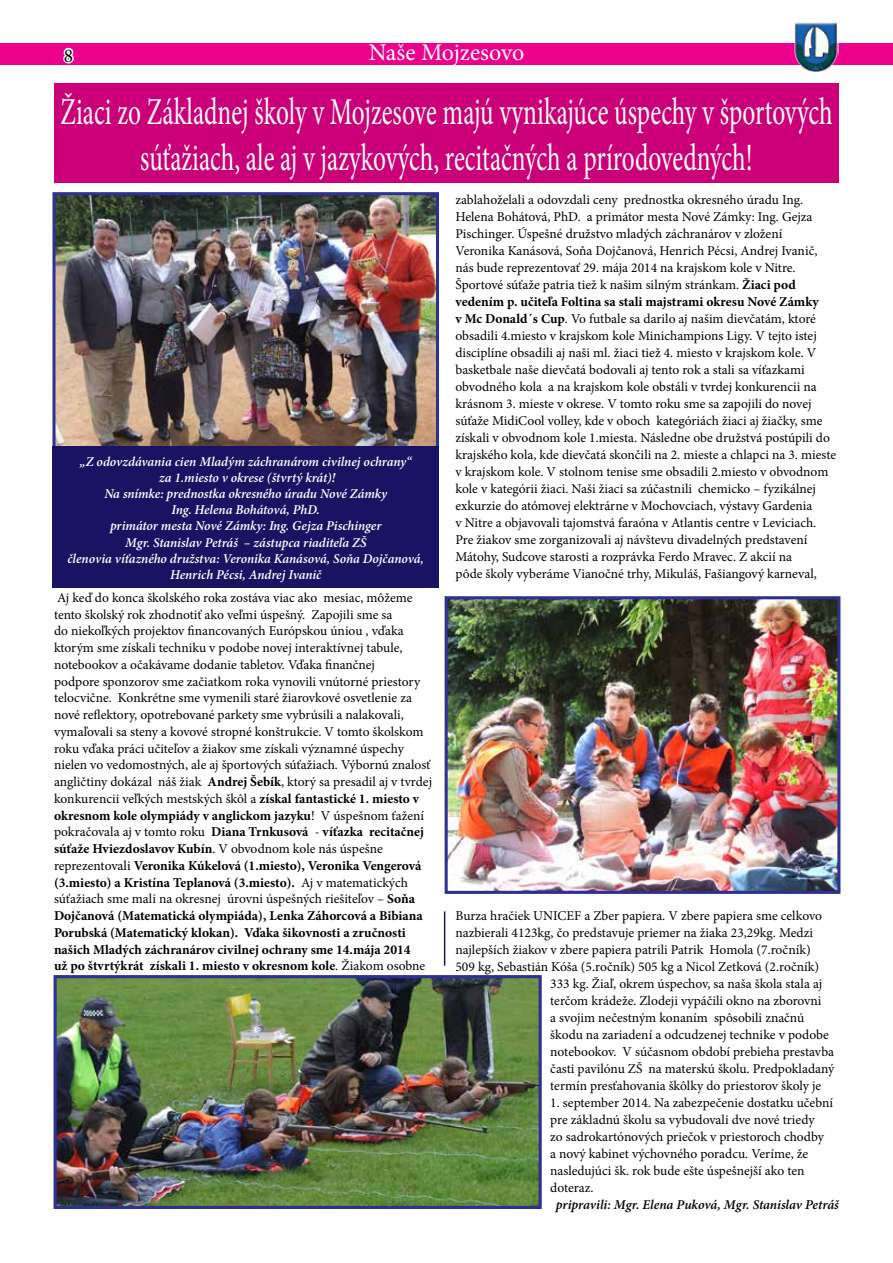
<style>
.page{position:relative;width:893px;height:1263px;background:#fff}
.page>*{position:absolute;margin:0;border:0;box-sizing:border-box;transform-origin:0 0}
.t1{font:38.1px/45.6px "Minion Pro";color:#fff;text-align:center;scale:.67 1}
.t2{font:24px "Minion Pro";letter-spacing:-.005em;color:#fff}
.t3{font:19.5px "Minion Pro";color:#000}
.t4{font:13.5px/17.1px "Minion Pro";color:#000}
.t5{font:italic 600 13.5px/16.2px "Minion Pro";letter-spacing:-.005em;color:#fff;text-align:center}
.t6{font:italic 600 13.5px "Minion Pro";letter-spacing:-.005em;color:#000}
.s1{font-weight:700}
</style>
<div class="page">
<div style="left:54px;top:83px;width:785px;height:100px;background:#cb0079"></div>
<div style="left:0;top:43px;width:893px;height:22px;background:#ec008c"></div>
<svg style="left:63px;top:47px;width:11px;height:17px"></svg>
<img style="left:794px;top:22px;width:45px;height:50px">
<img style="left:56px;top:196px;width:379px;height:251px">
<div style="left:52px;top:192px;width:387px;height:274px;border:3px solid #2e3092"></div>
<img style="left:449px;top:600px;width:387px;height:290px">
<div style="left:445px;top:596px;width:395px;height:298px;border:3px solid #2e3092"></div>
<img style="left:58px;top:979px;width:480px;height:226px">
<div style="left:54px;top:975px;width:488px;height:234px;border:3px solid #2e3092"></div>
<div style="left:52px;top:447px;width:387px;height:141px;background:#1a1262"></div>
<hr style="left:444px;top:912px;width:1px;height:53px;background:#1a1262">
<h3 class="t3" style="left:64px;top:42px;width:11px">8</h3>
<h2 class="t2" style="left:369px;top:36px;width:157px">Naše Mojzesovo</h2>
<h1 class="t1" style="left:60px;top:89px;width:1154px">Žiaci zo Základnej školy v Mojzesove majú vynikajúce úspechy v športových súťažiach, ale aj v jazykových, recitačných a prírodovedných!</h1>
<p class="t5" style="left:68px;top:453px;width:358px">„Z odovzdávania cien Mladým záchranárom civilnej ochrany“<br>za 1.miesto v okrese (štvrtý krát)!<br>Na snímke: prednostka okresného úradu Nové Zámky<br>Ing. Helena Bohátová, PhD.<br>primátor mesta Nové Zámky: Ing. Gejza Pischinger<br>Mgr. Stanislav Petráš – zástupca riaditeľa ZŠ<br>členovia víťazného družstva: Veronika Kanásová, Soňa Dojčanová, Henrich Pécsi, Andrej Ivanič</p>
<p class="t4" style="left:54px;top:589px;width:380px">Aj keď do konca školského roka zostáva viac ako mesiac, môžeme tento školský rok zhodnotiť ako veľmi úspešný. Zapojili sme sa<br>do niekoľkých projektov financovaných Európskou úniou , vďaka ktorým sme získali techniku v podobe novej interaktívnej tabule, notebookov a očakávame dodanie tabletov. Vďaka finančnej<br>podpore sponzorov sme začiatkom roka vynovili vnútorné priestory telocvične. Konkrétne sme vymenili staré žiarovkové osvetlenie za nové reflektory, opotrebované parkety sme vybrúsili a nalakovali, vymaľovali sa steny a kovové stropné konštrukcie. V tomto školskom roku vďaka práci učiteľov a žiakov sme získali významné úspechy nielen vo vedomostných, ale aj športových súťažiach. Výbornú znalosť angličtiny dokázal náš žiak <span class="s1">Andrej Šebík</span>, ktorý sa presadil aj v tvrdej konkurencii veľkých mestských škôl a <span class="s1">získal fantastické 1. miesto v okresnom kole olympiády v anglickom jazyku</span>! V úspešnom ťažení pokračovala aj v tomto roku <span class="s1">Diana Trnkusová</span> - <span class="s1">víťazka recitačnej súťaže Hviezdoslavov Kubín</span>. V obvodnom kole nás úspešne reprezentovali <span class="s1">Veronika Kúkelová (1.miesto), Veronika Vengerová (3.miesto) a Kristína Teplanová (3.miesto).</span> Aj v matematických súťažiach sme mali na okresnej úrovni úspešných riešiteľov – <span class="s1">Soňa Dojčanová (Matematická olympiáda), Lenka Záhorcová a Bibiana Porubská (Matematický klokan). Vďaka šikovnosti a zručnosti našich Mladých záchranárov civilnej ochrany sme 14.mája 2014<br>už po štvrtýkrát získali 1. miesto v okresnom kole</span>. Žiakom osobne</p>
<p class="t4" style="left:455px;top:191px;width:382px">zablahoželali a odovzdali ceny prednostka okresného úradu Ing.<br>Helena Bohátová, PhD. a primátor mesta Nové Zámky: Ing. Gejza Pischinger. Úspešné družstvo mladých záchranárov v zložení<br>Veronika Kanásová, Soňa Dojčanová, Henrich Pécsi, Andrej Ivanič, nás bude reprezentovať 29. mája 2014 na krajskom kole v Nitre.<br>Športové súťaže patria tiež k našim silným stránkam. <span class="s1">Žiaci pod vedením p. učiteľa Foltina sa stali majstrami okresu Nové Zámky<br>v Mc Donald´s Cup</span>. Vo futbale sa darilo aj našim dievčatám, ktoré obsadili 4.miesto v krajskom kole Minichampions Ligy. V tejto istej disciplíne obsadili aj naši ml. žiaci tiež 4. miesto v krajskom kole. V basketbale naše dievčatá bodovali aj tento rok a stali sa víťazkami obvodného kola a na krajskom kole obstáli v tvrdej konkurencii na krásnom 3. mieste v okrese. V tomto roku sme sa zapojili do novej súťaže MidiCool volley, kde v oboch kategóriách žiaci aj žiačky, sme získali v obvodnom kole 1.miesta. Následne obe družstvá postúpili do krajského kola, kde dievčatá skončili na 2. mieste a chlapci na 3. mieste v krajskom kole. V stolnom tenise sme obsadili 2.miesto v obvodnom kole v kategórii žiaci. Naši žiaci sa zúčastnili chemicko – fyzikálnej exkurzie do atómovej elektrárne v Mochovciach, výstavy Gardenia<br>v Nitre a objavovali tajomstvá faraóna v Atlantis centre v Leviciach.<br>Pre žiakov sme zorganizovali aj návštevu divadelných predstavení Mátohy, Sudcove starosti a rozprávka Ferdo Mravec. Z akcií na<br>pôde školy vyberáme Vianočné trhy, Mikuláš, Fašiangový karneval,</p>
<p class="t4" style="left:455px;top:907px;width:368px">Burza hračiek UNICEF a Zber papiera. V zbere papiera sme celkovo</p>
<p class="t4" style="left:455px;top:924px;width:359px">nazbierali 4123kg, čo predstavuje priemer na žiaka 23,29kg. Medzi</p>
<p class="t4" style="left:455px;top:941px;width:357px">najlepších žiakov v zbere papiera patrili Patrik Homola (7.ročník)</p>
<p class="t4" style="left:455px;top:958px;width:365px">509 kg, Sebastián Kóša (5.ročník) 505 kg a Nicol Zetková (2.ročník)</p>
<p class="t4" style="left:550px;top:975px;width:273px">333 kg. Žiaľ, okrem úspechov, sa naša škola stala aj</p>
<p class="t4" style="left:550px;top:992px;width:273px">terčom krádeže. Zlodeji vypáčili okno na zborovni</p>
<p class="t4" style="left:550px;top:1009px;width:256px">a svojim nečestným konaním spôsobili značnú</p>
<p class="t4" style="left:550px;top:1026px;width:280px">škodu na zariadení a odcudzenej technike v podobe</p>
<p class="t4" style="left:550px;top:1043px;width:285px">notebookov. V súčasnom období prebieha prestavba</p>
<p class="t4" style="left:550px;top:1060px;width:285px">časti pavilónu ZŠ na materskú školu. Predpokladaný</p>
<p class="t4" style="left:550px;top:1077px;width:273px">termín presťahovania škôlky do priestorov školy je</p>
<p class="t4" style="left:550px;top:1094px;width:284px">1. september 2014. Na zabezpečenie dostatku učební pre základnú školu sa vybudovali dve nové triedy<br>zo sadrokartónových priečok v priestoroch chodby a nový kabinet výchovného poradcu. Veríme, že nasledujúci šk. rok bude ešte úspešnejší ako ten doteraz.</p>
<p class="t6" style="left:556px;top:1195px;width:285px">pripravili: Mgr. Elena Puková, Mgr. Stanislav Petráš</p>
</div>
